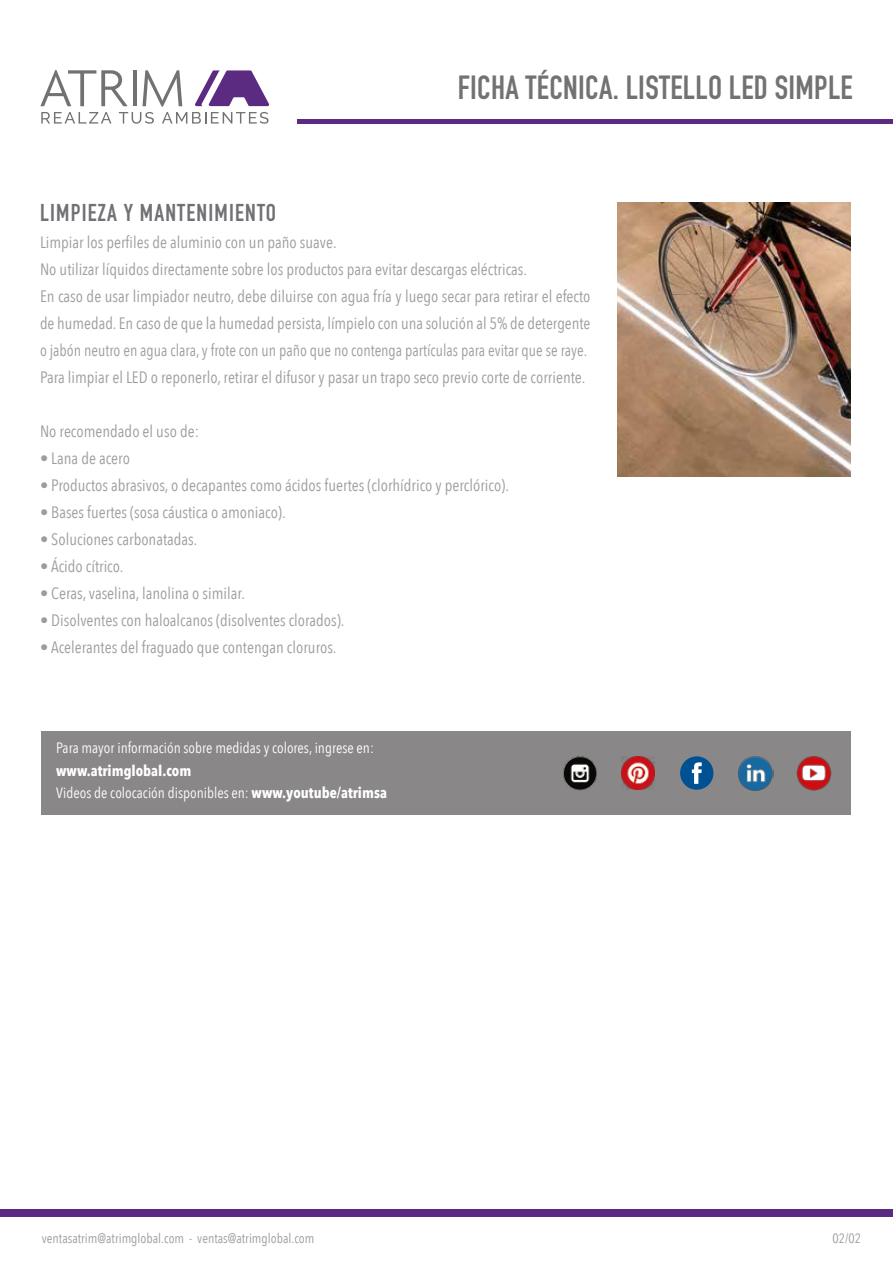
<style>
.page{position:relative;width:893px;height:1263px;background:#fff}
.page>*{position:absolute;margin:0;border:0;box-sizing:border-box;transform-origin:0 0}
.t1{font:700 33px "DIN Condensed";letter-spacing:.01em;color:#717271}
.t2{font:700 24px "DIN Condensed";letter-spacing:.05em;color:#707075}
.t3{font:16.5px/27px "Avenir Next Condensed";color:#9d9ba0}
.t4{font:700 15px/22.5px "Avenir Next Condensed";color:#fff}
.t5{font:15px "Avenir Next Condensed";color:#fff}
.t6{font:13.5px "Avenir Next Condensed";color:#9d9ba0}
.s1{font-weight:400}
</style>
<div class="page">
<div style="left:297px;top:119px;width:596px;height:5px;background:#5b2b82"></div>
<svg style="left:40px;top:70px;width:229px;height:54px"></svg>
<div style="left:0;top:1209px;width:893px;height:7px;background:#5b2b82"></div>
<div style="left:41px;top:731px;width:809px;height:84px;background:#898788"></div>
<div style="left:680px;top:756px;width:33px;height:34px;background:#005191;border-radius:50%"></div>
<svg style="left:692px;top:762px;width:10px;height:22px"></svg>
<img style="left:796px;top:756px;width:36px;height:35px">
<img style="left:738px;top:756px;width:36px;height:35px">
<img style="left:563px;top:756px;width:34px;height:35px">
<img style="left:622px;top:756px;width:33px;height:34px">
<img style="left:618px;top:203px;width:232px;height:274px">
<h1 class="t1" style="left:458px;top:65px;width:397px">FICHA TÉCNICA. LISTELLO LED SIMPLE</h1>
<h2 class="t2" style="left:40px;top:197px;width:238px">LIMPIEZA Y MANTENIMIENTO</h2>
<p class="t3" style="left:40px;top:228px;width:552px">Limpiar los perfiles de aluminio con un paño suave.<br>No utilizar líquidos directamente sobre los productos para evitar descargas eléctricas.<br>En caso de usar limpiador neutro, debe diluirse con agua fría y luego secar para retirar el efecto de humedad. En caso de que la humedad persista, límpielo con una solución al 5% de detergente o jabón neutro en agua clara, y frote con un paño que no contenga partículas para evitar que se raye.<br>Para limpiar el LED o reponerlo, retirar el difusor y pasar un trapo seco previo corte de corriente.</p>
<p class="t3" style="left:40px;top:417px;width:160px">No recomendado el uso de:</p>
<p class="t3" style="left:40px;top:444px;width:91px">• Lana de acero</p>
<p class="t3" style="left:40px;top:471px;width:470px">• Productos abrasivos, o decapantes como ácidos fuertes (clorhídrico y perclórico).</p>
<p class="t3" style="left:40px;top:498px;width:247px">• Bases fuertes (sosa cáustica o amoniaco).</p>
<p class="t3" style="left:40px;top:525px;width:159px">• Soluciones carbonatadas.</p>
<p class="t3" style="left:40px;top:552px;width:85px">• Ácido cítrico.</p>
<p class="t3" style="left:40px;top:579px;width:207px">• Ceras, vaselina, lanolina o similar.</p>
<p class="t3" style="left:40px;top:606px;width:306px">• Disolventes con haloalcanos (disolventes clorados).</p>
<p class="t3" style="left:40px;top:633px;width:298px">• Acelerantes del fraguado que contengan cloruros.</p>
<p class="t5" style="left:56px;top:735px;width:319px">Para mayor información sobre medidas y colores, ingrese en:</p>
<p class="t4" style="left:56px;top:759px;width:332px">www.atrimglobal.com<br><span class="s1">Videos de colocación disponibles en:</span> www.youtube/atrimsa</p>
<p class="t6" style="left:42px;top:1227px;width:274px">ventasatrim@atrimglobal.com - ventas@atrimglobal.com</p>
<p class="t6" style="left:832px;top:1227px;width:30px">02/02</p>
</div>
